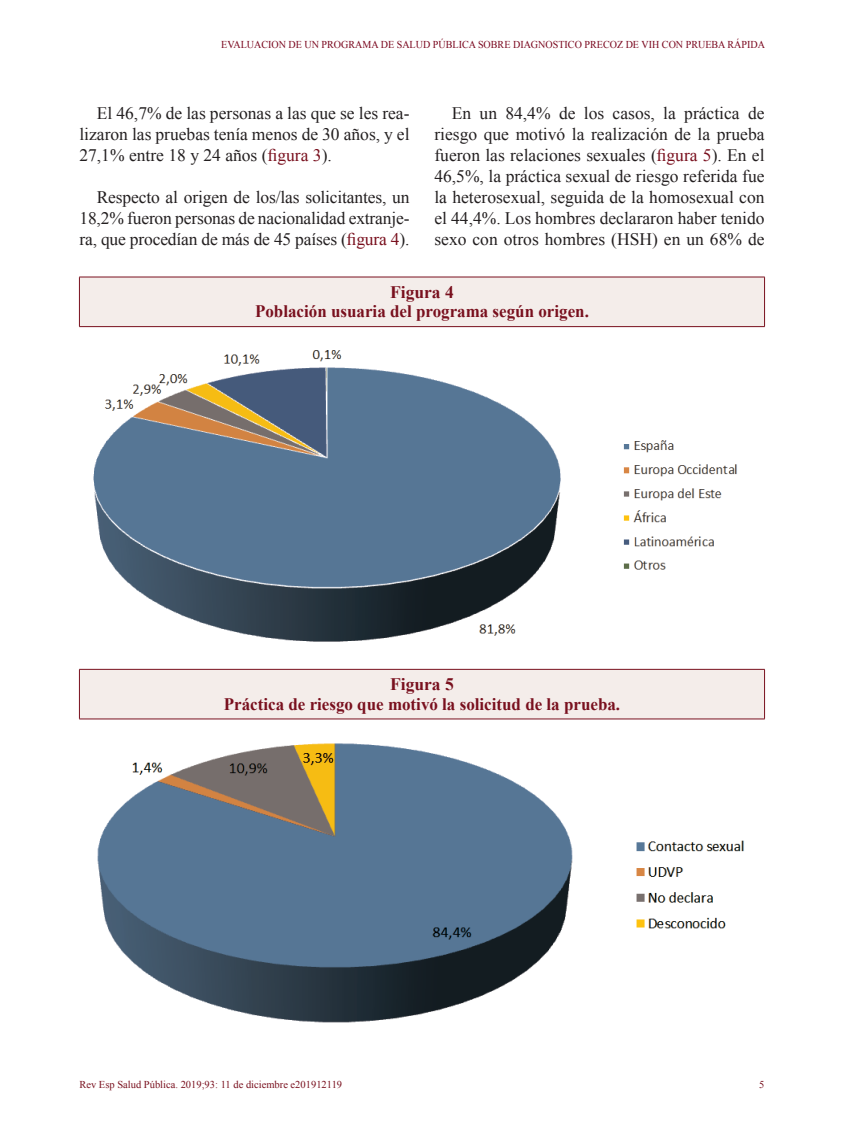
<style>
.page{position:relative;width:844px;height:1141px;background:#fff}
.page>*{position:absolute;margin:0;border:0;box-sizing:border-box;transform-origin:0 0}
.TEXTO_SANGRADO{font:17.5px/21px "Times New Roman";color:#231f20;text-align:justify}
.t1{font:700 17.5px/19.2px "Times New Roman";color:#79101e;text-align:center}
.t2{font:10.5px "Times New Roman";color:#7a071e;scale:.96 1}
.t3{font:10.5px "Times New Roman";color:#79101e}
.s1{color:#79101e}
</style>
<div class="page">
<img style="left:93px;top:350px;width:644px;height:292px">
<div style="left:79px;top:277px;width:685px;height:50px;background:#f4edea"></div>
<hr style="left:79px;top:277px;width:1px;height:49px;background:#79101e">
<hr style="left:764px;top:277px;width:1px;height:49px;background:#79101e">
<hr style="left:79px;top:277px;width:685px;height:1px;background:#79101e">
<hr style="left:79px;top:326px;width:685px;height:1px;background:#79101e">
<div style="left:79px;top:669px;width:685px;height:50px;background:#f4edea"></div>
<hr style="left:79px;top:670px;width:1px;height:49px;background:#79101e">
<hr style="left:764px;top:670px;width:1px;height:49px;background:#79101e">
<hr style="left:79px;top:669px;width:685px;height:1px;background:#79101e">
<hr style="left:79px;top:719px;width:685px;height:1px;background:#79101e">
<img style="left:97px;top:743px;width:647px;height:280px">
<p class="t2" style="left:221px;top:38px;width:568px">EVALUACION DE UN PROGRAMA DE SALUD PÚBLICA SOBRE DIAGNOSTICO PRECOZ DE VIH CON PRUEBA RÁPIDA</p>
<p class="TEXTO_SANGRADO" style="left:79px;top:103px;width:331px;text-indent:17px">El 46,7% de las personas a las que se les rea&shy;lizaron las pruebas tenía menos de 30 años, y el 27,1% entre 18 y 24 años (<span class="s1">figura 3</span>).</p>
<p class="TEXTO_SANGRADO" style="left:79px;top:187px;width:331px;text-indent:17px">Respecto al origen de los/las solicitantes, un 18,2% fueron personas de nacionalidad extranje&shy;ra, que procedían de más de 45 países (<span class="s1">figura 4</span>).</p>
<p class="TEXTO_SANGRADO" style="left:434px;top:103px;width:331px;text-indent:17px">En un 84,4% de los casos, la práctica de riesgo que motivó la realización de la prueba fueron las relaciones sexuales (<span class="s1">figura 5</span>). En el 46,5%, la práctica sexual de riesgo referida fue la heterosexual, seguida de la homosexual con el 44,4%. Los hombres declararon haber tenido sexo con otros hombres (HSH) en un 68% de</p>
<p class="t1" style="left:255px;top:282px;width:335px">Figura 4<br>Población usuaria del programa según origen.</p>
<p class="t1" style="left:224px;top:675px;width:398px">Figura 5<br>Práctica de riesgo que motivó la solicitud de la prueba.</p>
<p class="t3" style="left:79px;top:1077px;width:264px">Rev Esp Salud Pública. 2019;93: 11 de diciembre e201912119</p>
<p class="t3" style="left:759px;top:1077px;width:7px">5</p>
</div>
